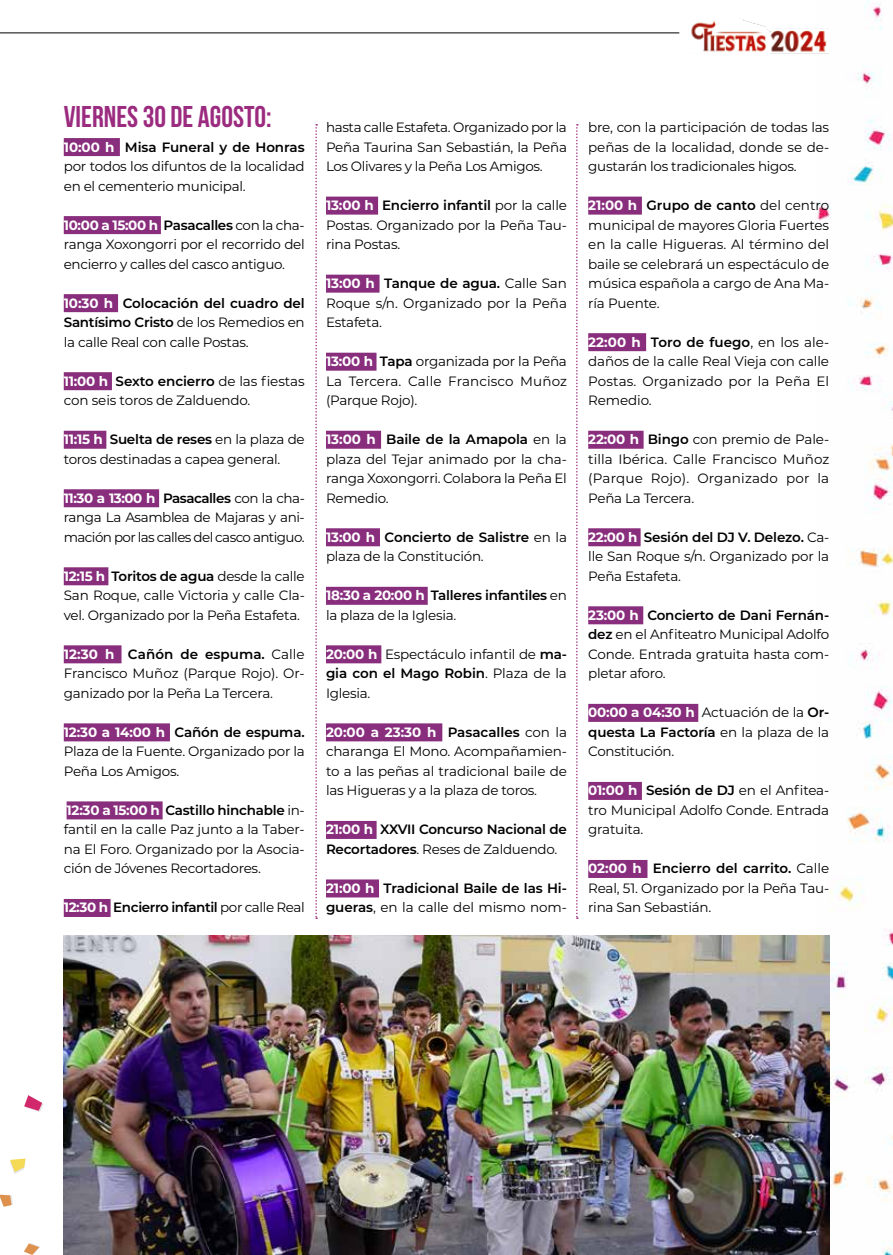
<style>
.page{position:relative;width:893px;height:1255px;background:#fff}
.page>*{position:absolute;margin:0;border:0;box-sizing:border-box;transform-origin:0 0}
.t1{font:700 30px "Bebas Neue";color:#9b2b7f}
.t2{font:13.5px/19.5px "Montserrat";letter-spacing:-.02em;color:#000;text-align:justify}
.t3{font:600 13.5px/19.5px "Montserrat";letter-spacing:-.015em;color:#000}
.s1{font-weight:700;color:#fff}
.s2{font-weight:600}
.s3{font-weight:400}
</style>
<div class="page">
<img style="left:816px;top:0;width:77px;height:1254px">
<div style="left:64px;top:138px;width:56px;height:18px;background:#882e7d"></div>
<div style="left:64px;top:216px;width:97px;height:18px;background:#882e7d"></div>
<div style="left:64px;top:294px;width:54px;height:18px;background:#882e7d"></div>
<div style="left:64px;top:372px;width:48px;height:18px;background:#882e7d"></div>
<div style="left:64px;top:430px;width:42px;height:18px;background:#882e7d"></div>
<div style="left:64px;top:489px;width:95px;height:18px;background:#882e7d"></div>
<div style="left:64px;top:567px;width:44px;height:18px;background:#882e7d"></div>
<div style="left:64px;top:645px;width:58px;height:18px;background:#882e7d"></div>
<div style="left:64px;top:723px;width:106px;height:18px;background:#882e7d"></div>
<div style="left:67px;top:801px;width:96px;height:18px;background:#882e7d"></div>
<div style="left:64px;top:898px;width:47px;height:18px;background:#882e7d"></div>
<div style="left:326px;top:196px;width:52px;height:18px;background:#882e7d"></div>
<div style="left:326px;top:274px;width:54px;height:18px;background:#882e7d"></div>
<div style="left:326px;top:352px;width:50px;height:18px;background:#882e7d"></div>
<div style="left:326px;top:430px;width:55px;height:18px;background:#882e7d"></div>
<div style="left:326px;top:528px;width:54px;height:18px;background:#882e7d"></div>
<div style="left:326px;top:586px;width:102px;height:18px;background:#882e7d"></div>
<div style="left:326px;top:645px;width:55px;height:18px;background:#882e7d"></div>
<div style="left:326px;top:723px;width:116px;height:18px;background:#882e7d"></div>
<div style="left:326px;top:820px;width:51px;height:18px;background:#882e7d"></div>
<div style="left:326px;top:879px;width:53px;height:18px;background:#882e7d"></div>
<div style="left:588px;top:196px;width:54px;height:18px;background:#882e7d"></div>
<div style="left:588px;top:333px;width:58px;height:18px;background:#882e7d"></div>
<div style="left:588px;top:430px;width:56px;height:18px;background:#882e7d"></div>
<div style="left:588px;top:528px;width:53px;height:18px;background:#882e7d"></div>
<div style="left:588px;top:606px;width:55px;height:18px;background:#882e7d"></div>
<div style="left:588px;top:703px;width:110px;height:18px;background:#882e7d"></div>
<div style="left:588px;top:781px;width:54px;height:18px;background:#882e7d"></div>
<div style="left:588px;top:859px;width:59px;height:18px;background:#882e7d"></div>
<img style="left:64px;top:935px;width:765px;height:319px">
<svg style="left:315px;top:124px;width:2px;height:794px"></svg>
<svg style="left:576px;top:124px;width:2px;height:794px"></svg>
<hr style="left:0;top:32px;width:679px;height:1px;background:#000">
<img style="left:691px;top:18px;width:138px;height:38px">
<svg style="left:0;top:1194px;width:13px;height:12px"></svg>
<svg style="left:24px;top:1095px;width:20px;height:17px"></svg>
<svg style="left:24px;top:1243px;width:16px;height:11px"></svg>
<svg style="left:10px;top:1158px;width:16px;height:15px"></svg>
<h1 class="t1" style="left:64px;top:101px;width:209px">VIERNES 30 DE AGOSTO:</h1>
<p class="t2" style="left:64px;top:136px;width:242px"><span class="s1">10:00 h</span> <span class="s2">Misa Funeral y de Honras </span>por todos los difuntos de la localidad en el cementerio municipal.</p>
<p class="t2" style="left:64px;top:214px;width:243px"><span class="s1">10:00 a 15:00 h</span> <span class="s2">Pasacalles</span> con la cha&shy;ranga Xoxongorri por el recorrido del encierro y calles del casco antiguo.</p>
<p class="t2" style="left:64px;top:292px;width:242px"><span class="s1">10:30 h</span> <span class="s2">Colocación del cuadro del Santísimo Cristo</span> de los Remedios en la calle Real con calle Postas.</p>
<p class="t2" style="left:64px;top:370px;width:242px"><span class="s1">11:00 h</span> <span class="s2">Sexto encierro</span> de las fiestas con seis toros de Zalduendo.</p>
<p class="t2" style="left:64px;top:429px;width:242px"><span class="s1">11:15 h</span> <span class="s2">Suelta de reses</span> en la plaza de toros destinadas a capea general.</p>
<p class="t2" style="left:64px;top:487px;width:243px"><span class="s1">11:30 a 13:00 h</span> <span class="s2">Pasacalles</span> con la cha&shy;ranga La Asamblea de Majaras y ani&shy;mación por las calles del casco antiguo.</p>
<p class="t2" style="left:64px;top:565px;width:243px"><span class="s1">12:15 h</span> <span class="s2">Toritos de agua</span> desde la calle San Roque, calle Victoria y calle Cla&shy;vel. Organizado por la Peña Estafeta.</p>
<p class="t2" style="left:64px;top:643px;width:242px"><span class="s1">12:30 h</span> <span class="s2">Cañón de espuma.</span> Calle Francisco Muñoz (Parque Rojo). Or&shy;ganizado por la Peña La Tercera.</p>
<p class="t2" style="left:64px;top:721px;width:242px"><span class="s1">12:30 a 14:00 h</span> <span class="s2">Cañón de espuma.<br></span>Plaza de la Fuente. Organizado por la Peña Los Amigos.</p>
<p class="t2" style="left:64px;top:799px;width:242px"><span class="s1">12:30 a 15:00 h</span> <span class="s2">Castillo hinchable</span> in&shy;fantil en la calle Paz junto a la Taber&shy;na El Foro. Organizado por la Asocia&shy;ción de Jóvenes Recortadores.</p>
<p class="t3" style="left:64px;top:897px;width:242px"><span class="s1">12:30 h</span> Encierro infantil <span class="s3">por calle Real</span></p>
<p class="t2" style="left:326px;top:117px;width:243px">hasta calle Estafeta. Organizado por la Peña Taurina San Sebastián, la Peña Los Olivares y la Peña Los Amigos.</p>
<p class="t2" style="left:326px;top:195px;width:243px"><span class="s1">13:00 h</span> <span class="s2">Encierro infantil</span> por la calle Postas. Organizado por la Peña Tau&shy;rina Postas.</p>
<p class="t2" style="left:326px;top:273px;width:242px"><span class="s1">13:00 h</span> <span class="s2">Tanque de agua.</span> Calle San Roque s/n. Organizado por la Peña Estafeta.</p>
<p class="t2" style="left:326px;top:351px;width:242px"><span class="s1">13:00 h</span> <span class="s2">Tapa</span> organizada por la Peña La Tercera. Calle Francisco Muñoz (Parque Rojo).</p>
<p class="t2" style="left:326px;top:429px;width:242px"><span class="s1">13:00 h</span> <span class="s2">Baile de la Amapola</span> en la plaza del Tejar animado por la cha&shy;ranga Xoxongorri. Colabora la Peña El Remedio.</p>
<p class="t2" style="left:326px;top:526px;width:243px"><span class="s1">13:00 h</span> <span class="s2">Concierto de Salistre</span> en la plaza de la Constitución.</p>
<p class="t2" style="left:326px;top:585px;width:243px"><span class="s1">18:30 a 20:00 h</span> <span class="s2">Talleres infantiles</span> en la plaza de la Iglesia.</p>
<p class="t2" style="left:326px;top:643px;width:242px"><span class="s1">20:00 h</span> Espectáculo infantil de <span class="s2">ma&shy;gia con el Mago Robin</span>. Plaza de la Iglesia.</p>
<p class="t2" style="left:326px;top:721px;width:242px"><span class="s1">20:00 a 23:30 h</span> <span class="s2">Pasacalles</span> con la charanga El Mono. Acompañamien&shy;to a las peñas al tradicional baile de las Higueras y a la plaza de toros.</p>
<p class="t3" style="left:326px;top:819px;width:243px"><span class="s1">21:00 h</span> XXVII Concurso Nacional de<br>Recortadores<span class="s3">. Reses de Zalduendo.</span></p>
<p class="t3" style="left:326px;top:877px;width:242px"><span class="s1">21:00 h</span> Tradicional Baile de las Hi&shy;gueras<span class="s3">, en la calle del mismo nom-</span></p>
<p class="t2" style="left:588px;top:117px;width:242px">bre, con la participación de todas las peñas de la localidad, donde se de&shy;gustarán los tradicionales higos.</p>
<p class="t2" style="left:588px;top:195px;width:243px"><span class="s1">21:00 h</span> <span class="s2">Grupo de canto</span> del centro municipal de mayores Gloria Fuertes en la calle Higueras. Al término del baile se celebrará un espectáculo de música española a cargo de Ana Ma&shy;ría Puente.</p>
<p class="t2" style="left:588px;top:331px;width:242px"><span class="s1">22:00 h</span> <span class="s2">Toro de fuego</span>, en los ale&shy;daños de la calle Real Vieja con calle Postas. Organizado por la Peña El Remedio.</p>
<p class="t2" style="left:588px;top:429px;width:243px"><span class="s1">22:00 h</span> <span class="s2">Bingo</span> con premio de Pale&shy;tilla Ibérica. Calle Francisco Muñoz (Parque Rojo). Organizado por la Peña La Tercera.</p>
<p class="t2" style="left:588px;top:526px;width:242px"><span class="s1">22:00 h</span> <span class="s2">Sesión del DJ V. Delezo.</span> Ca&shy;lle San Roque s/n. Organizado por la Peña Estafeta.</p>
<p class="t2" style="left:588px;top:604px;width:243px"><span class="s1">23:00 h</span> <span class="s2">Concierto de Dani Fernán&shy;dez</span> en el Anfiteatro Municipal Adolfo Conde. Entrada gratuita hasta com&shy;pletar aforo.</p>
<p class="t2" style="left:588px;top:702px;width:242px"><span class="s1">00:00 a 04:30 h</span> Actuación de la <span class="s2">Or&shy;questa La Factoría</span> en la plaza de la Constitución.</p>
<p class="t2" style="left:588px;top:780px;width:242px"><span class="s1">01:00 h</span> <span class="s2">Sesión de DJ</span> en el Anfitea&shy;tro Municipal Adolfo Conde. Entrada gratuita.</p>
<p class="t2" style="left:588px;top:858px;width:242px"><span class="s1">02:00 h</span> <span class="s2">Encierro del carrito.</span> Calle Real, 51. Organizado por la Peña Tau&shy;rina San Sebastián.</p>
</div>
